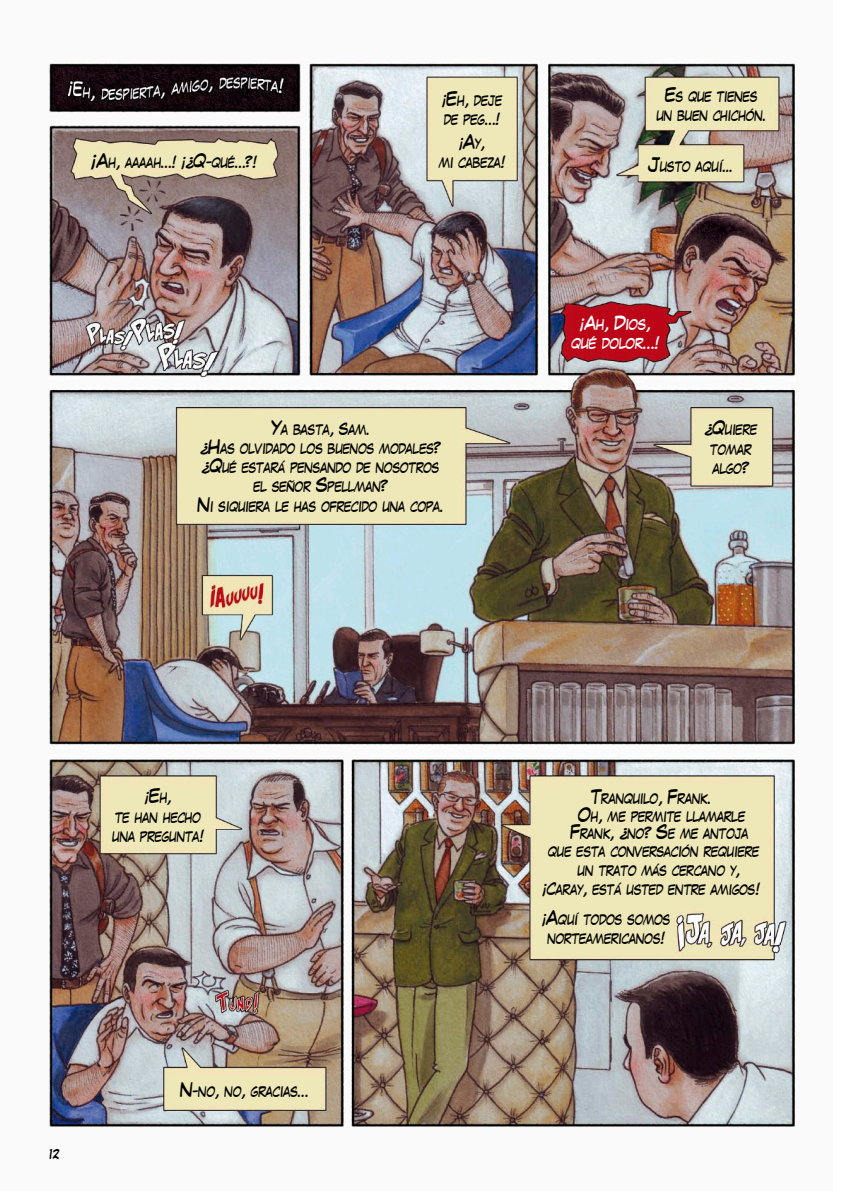
<style>
.page{position:relative;width:844px;height:1191px;background:#fff}
.page>*{position:absolute;margin:0;border:0;box-sizing:border-box;transform-origin:0 0}
.t1{font:14.17px/19.2px "Laffayette Comic Pro";letter-spacing:-.02em;color:#fff;text-align:center}
.t2{font:13.83px/19.2px "Laffayette Comic Pro";letter-spacing:-.02em;color:#000;text-align:center;scale:.95 1}
.t3{font:11.03px "Laffayette Comic Pro";color:#000;scale:.95 1}
.s1{font-size:16.45px}
.s2{font-size:15.92px}
</style>
<div class="page">
<img style="left:48px;top:57px;width:748px;height:1071px">
<p class="t2" style="left:91px;top:154px;width:176px"><span class="s1">¡A</span>h, aaaah…! ¡¿<span class="s1">Q</span>-qué…?!</p>
<p class="t2" style="left:442px;top:92px;width:65px;text-align:left">¡<span class="s1">E</span>h, deje de peg…!</p>
<p class="t2" style="left:439px;top:136px;width:71px">¡<span class="s1">A</span>y,<br>mi cabeza!</p>
<p class="t2" style="left:197px;top:421px;width:261px"><span class="s1">Y</span>a basta, Sam.<br>¿<span class="s1">H</span>as olvidado los buenos modales? ¿<span class="s1">Q</span>ué estará pensando de nosotros el señor <span class="s1">S</span>pellman?<br><span class="s1">N</span>i siquiera le has ofrecido una copa.</p>
<p class="t2" style="left:656px;top:89px;width:117px"><span class="s1">E</span>s que tienes un buen chichón.</p>
<p class="t2" style="left:648px;top:159px;width:91px"><span class="s1">J</span>usto aquí...</p>
<p class="t1" style="left:571px;top:316px;width:90px">¡<span class="s2">A</span>h, <span class="s2">D</span>ios, qué dolor…!</p>
<p class="t2" style="left:704px;top:422px;width:57px">¿<span class="s1">Q</span>uiere tomar algo?</p>
<p class="t2" style="left:112px;top:790px;width:98px">¡<span class="s1">E</span>h,<br>te han hecho una pregunta!</p>
<p class="t2" style="left:591px;top:791px;width:128px"><span class="s1">T</span>ranquilo, <span class="s1">F</span>rank.</p>
<p class="t2" style="left:578px;top:808px;width:177px"><span class="s1">O</span>h, me permite llamarle</p>
<p class="t2" style="left:570px;top:826px;width:189px"><span class="s1">F</span>rank, ¿no? <span class="s1">S</span>e me antoja</p>
<p class="t2" style="left:548px;top:843px;width:224px">que esta conversación requiere</p>
<p class="t2" style="left:542px;top:863px;width:230px;text-align:left;text-indent:35px">un trato más cercano y, ¡<span class="s1">c</span>aray, está usted entre amigos!</p>
<p class="t2" style="left:542px;top:911px;width:137px">¡<span class="s1">A</span>quí todos somos norteamericanos!</p>
<p class="t3" style="left:50px;top:1150px;width:12px">12</p>
<p class="t2" style="left:180px;top:1083px;width:137px"><span class="s1">N</span>-no, no, gracias…</p>
</div>
